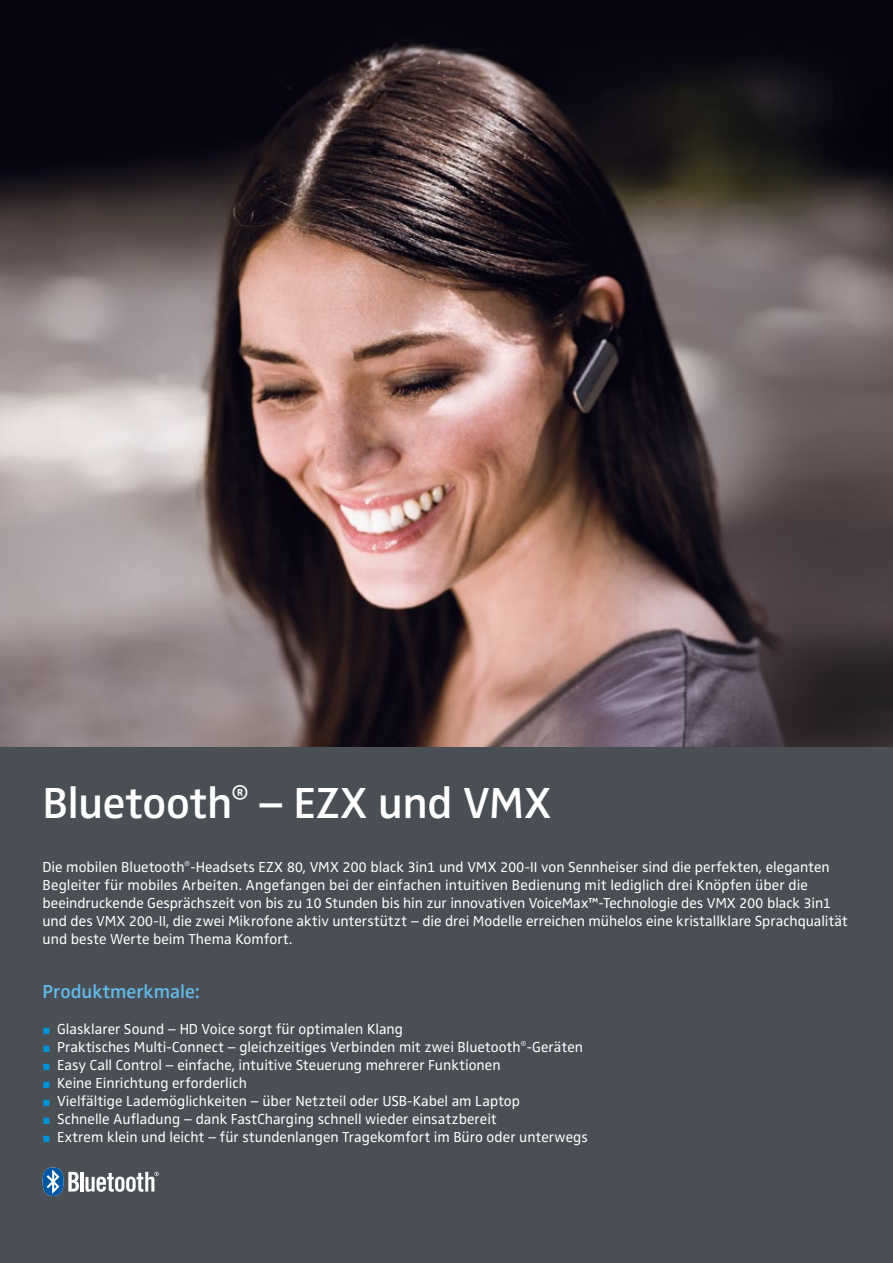
<style>
.page{position:relative;width:893px;height:1263px;background:#494f54}
.page>*{position:absolute;margin:0;border:0;box-sizing:border-box;transform-origin:0 0}
.t1{font:600 45px "Sennheiser CE";letter-spacing:-.01em;color:#fff}
.t2{font:600 19.5px "Sennheiser CE";color:#62b9e9}
.t3{font:15px/18px "Sennheiser CE";color:#fff}
.s1{font-weight:600}
.s2{font-family:"Arial";font-weight:900;font-size:13.5px;color:#0092d4}
</style>
<div class="page">
<img style="left:0;top:0;width:893px;height:746px">
<hr style="left:80px;top:1172px;width:3px;height:19px;background:#fff">
<svg style="left:43px;top:1167px;width:36px;height:29px"></svg>
<svg style="left:85px;top:1172px;width:74px;height:20px"></svg>
<h1 class="t1" style="left:43px;top:777px;width:477px">Bluetooth<sup>®</sup> – EZX und VMX</h1>
<p class="t3" style="left:43px;top:858px;width:807px">Die mobilen Bluetooth<sup>®</sup>-Headsets EZX 80, VMX 200 black 3in1 und VMX 200-II von Sennheiser sind die perfekten, eleganten Begleiter für mobiles Arbeiten. Angefangen bei der einfachen intuitiven Bedienung mit lediglich drei Knöpfen über die beeindruckende Gesprächszeit von bis zu 10 Stunden bis hin zur innovativen VoiceMax<span class="s1">™</span>-Technologie des VMX 200 black 3in1 und des VMX 200-II, die zwei Mikrofone aktiv unterstützt – die drei Modelle erreichen mühelos eine kristallklare Sprachqualität und beste Werte beim Thema Komfort.</p>
<h2 class="t2" style="left:43px;top:980px;width:159px">Produktmerkmale:</h2>
<p class="t3" style="left:43px;top:1020px;width:362px"><span class="s2">■</span> Glasklarer Sound – HD Voice sorgt für optimalen Klang</p>
<p class="t3" style="left:43px;top:1038px;width:542px"><span class="s2">■</span> Praktisches Multi-Connect – gleichzeitiges Verbinden mit zwei Bluetooth<sup>®</sup>-Geräten</p>
<p class="t3" style="left:43px;top:1056px;width:460px"><span class="s2">■</span> Easy Call Control – einfache, intuitive Steuerung mehrerer Funktionen</p>
<p class="t3" style="left:43px;top:1074px;width:206px"><span class="s2">■</span> Keine Einrichtung erforderlich</p>
<p class="t3" style="left:43px;top:1092px;width:479px"><span class="s2">■</span> Vielfältige Lademöglichkeiten – über Netzteil oder USB-Kabel am Laptop</p>
<p class="t3" style="left:43px;top:1110px;width:456px"><span class="s2">■</span> Schnelle Aufladung – dank FastCharging schnell wieder einsatzbereit</p>
<p class="t3" style="left:43px;top:1128px;width:547px"><span class="s2">■</span> Extrem klein und leicht – für stundenlangen Tragekomfort im Büro oder unterwegs</p>
</div>
